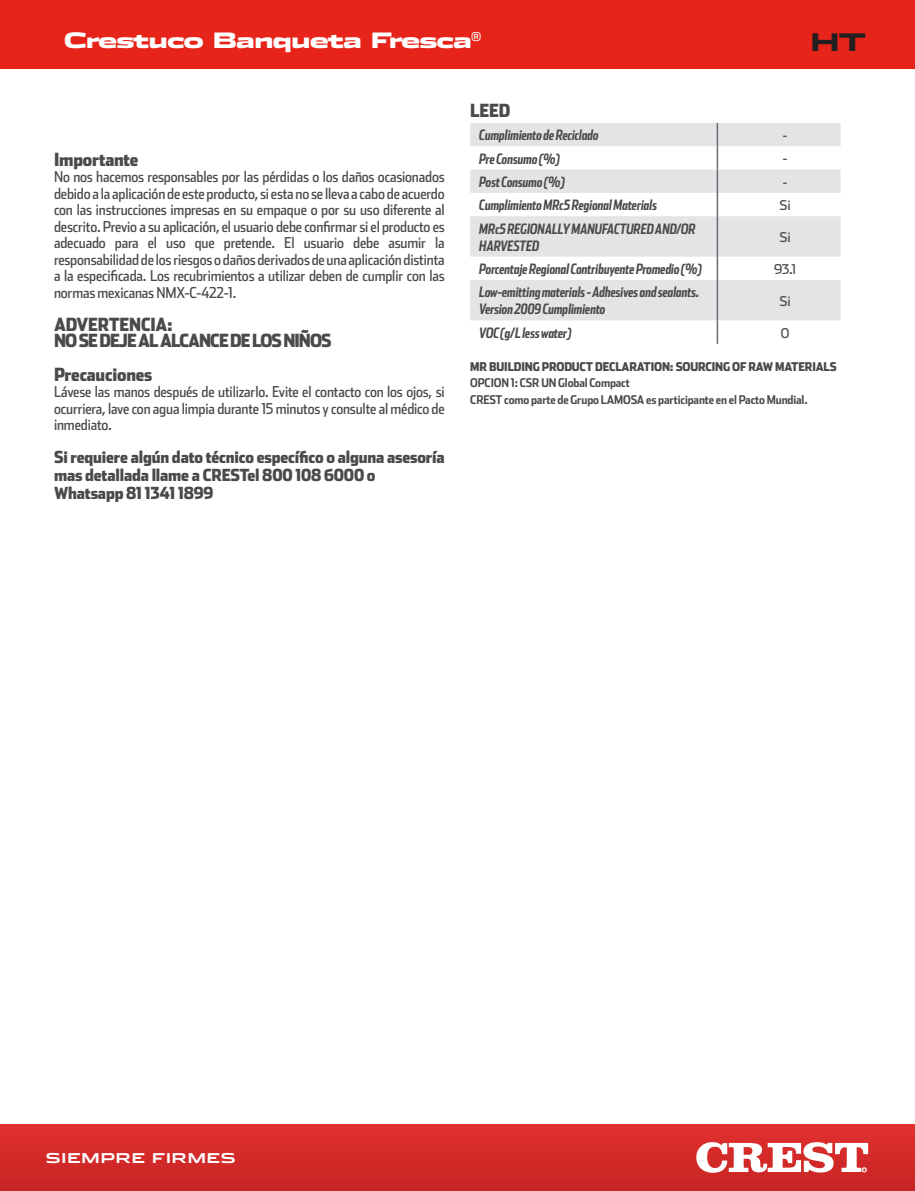
<style>
.page{position:relative;width:915px;height:1191px;background:#fff}
.page>*{position:absolute;margin:0;border:0;box-sizing:border-box;transform-origin:0 0}
.t1{font:900 24px "Stainless Ext";color:#231f20}
.t2{font:900 21px "Stainless Ext";letter-spacing:-.05em;color:#fff}
.Texto_Reverso_continuo{font:900 18px "Stainless Cond";letter-spacing:-.015em;color:#494a4b}
.Texto_Reverso_continuo-2{font:900 18px "Stainless Cond";letter-spacing:-.05em;color:#494a4b}
.Titulos{font:900 18px "Stainless Cond";color:#494a4b}
.Texto_Reverso_continuo-3{font:900 16.5px/18px "Stainless Cond";letter-spacing:-.01em;color:#494a4b}
.Texto_Reverso_continuo-4{font:15px/16.5px "Stainless Cond";letter-spacing:-.01em;color:#494a4b;text-align:justify}
.Table_Left{font:italic 700 14.25px/17.1px "Stainless Comp";letter-spacing:-.01em;color:#494a4b}
.Table_Right{font:13.5px "Stainless";letter-spacing:-.02em;color:#494a4b}
.Table_Left-2{font:700 13.5px "Stainless Ext";letter-spacing:.025em;color:#fff}
.Titulos-2{font:700 12px "Stainless Cond";letter-spacing:-.01em;color:#494a4b}
.Titulos-3{font:900 12px "Stainless Cond";letter-spacing:-.01em;color:#494a4b}
</style>
<div class="page">
<div style="left:0;top:0;width:914px;height:68px;background:#e72419"></div>
<img style="left:0;top:1124px;width:914px;height:67px">
<svg style="left:694px;top:1141px;width:173px;height:32px"></svg>
<svg style="left:470px;top:123px;width:370px;height:197px;fill:#e3e4e6"></svg>
<hr style="left:716px;top:123px;width:2px;height:23px;background:#6c6d70">
<hr style="left:716px;top:146px;width:2px;height:24px;background:#6c6d70">
<hr style="left:716px;top:170px;width:2px;height:23px;background:#6c6d70">
<hr style="left:716px;top:193px;width:2px;height:23px;background:#6c6d70">
<hr style="left:716px;top:216px;width:2px;height:41px;background:#6c6d70">
<hr style="left:716px;top:257px;width:2px;height:23px;background:#6c6d70">
<hr style="left:716px;top:280px;width:2px;height:40px;background:#6c6d70">
<hr style="left:716px;top:320px;width:2px;height:24px;background:#6c6d70">
<p class="t2" style="left:64px;top:28px;width:419px">Crestuco Banqueta Fresca<sup>®</sup></p>
<p class="t1" style="left:810px;top:28px;width:58px">HT</p>
<p class="Texto_Reverso_continuo" style="left:54px;top:148px;width:86px">Importante</p>
<p class="Texto_Reverso_continuo-4" style="left:54px;top:168px;width:392px">No nos hacemos responsables por las pérdidas o los daños ocasionados debido a la aplicación de este producto, si esta no se lleva a cabo de acuerdo con las instrucciones impresas en su empaque o por su uso diferente al descrito. Previo a su aplicación, el usuario debe confirmar si el producto es adecuado para el uso que pretende. El usuario debe asumir la responsabilidad de los riesgos o daños derivados de una aplicación distinta a la especificada. Los recubrimientos a utilizar deben de cumplir con las normas mexicanas NMX-C-422-1.</p>
<p class="Texto_Reverso_continuo" style="left:54px;top:313px;width:120px">ADVERTENCIA:</p>
<p class="Texto_Reverso_continuo-2" style="left:54px;top:330px;width:279px">NO SE DEJE AL ALCANCE DE LOS NIÑOS</p>
<p class="Texto_Reverso_continuo" style="left:54px;top:363px;width:100px">Precauciones</p>
<p class="Texto_Reverso_continuo-4" style="left:54px;top:383px;width:392px">Lávese las manos después de utilizarlo. Evite el contacto con los ojos, si ocurriera, lave con agua limpia durante 15 minutos y consulte al médico de inmediato.</p>
<p class="Texto_Reverso_continuo-3" style="left:54px;top:448px;width:392px">Si requiere algún dato técnico específico o alguna asesoría mas detallada llame a CRESTel 800 108 6000 o</p>
<p class="Texto_Reverso_continuo-3" style="left:54px;top:484px;width:161px">Whatsapp 81 1341 1899</p>
<p class="Titulos" style="left:470px;top:99px;width:41px">LEED</p>
<p class="Table_Left" style="left:479px;top:126px;width:121px">Cumplimiento de Reciclado</p>
<p class="Table_Right" style="left:782px;top:127px;width:7px">-</p>
<p class="Table_Left" style="left:479px;top:149px;width:82px">Pre Consumo (%)</p>
<p class="Table_Right" style="left:782px;top:150px;width:7px">-</p>
<p class="Table_Left" style="left:479px;top:173px;width:87px">Post Consumo (%)</p>
<p class="Table_Right" style="left:782px;top:174px;width:7px">-</p>
<p class="Table_Left" style="left:479px;top:196px;width:179px">Cumplimiento MRc5 Regional Materials</p>
<p class="Table_Right" style="left:779px;top:197px;width:13px">Si</p>
<p class="Table_Left" style="left:479px;top:219px;width:218px">MRc5 REGIONALLY MANUFACTURED AND/OR<br>HARVESTED</p>
<p class="Table_Right" style="left:779px;top:229px;width:13px">Si</p>
<p class="Table_Left" style="left:479px;top:260px;width:224px">Porcentaje Regional Contribuyente Promedio (%)</p>
<p class="Table_Right" style="left:773px;top:261px;width:23px">93.1</p>
<p class="Table_Left" style="left:479px;top:283px;width:222px">Low-emitting materials - Adhesives and sealants.<br>Version 2009 Cumplimiento</p>
<p class="Table_Right" style="left:779px;top:293px;width:13px">Si</p>
<p class="Table_Left" style="left:479px;top:324px;width:94px">VOC (g/L less water)</p>
<p class="Table_Right" style="left:780px;top:324px;width:10px">0</p>
<p class="Titulos-3" style="left:470px;top:359px;width:368px">MR BUILDING PRODUCT DECLARATION: SOURCING OF RAW MATERIALS</p>
<p class="Titulos-2" style="left:470px;top:376px;width:161px">OPCION 1: CSR UN Global Compact</p>
<p class="Titulos-2" style="left:470px;top:392px;width:339px">CREST como parte de Grupo LAMOSA es participante en el Pacto Mundial.</p>
<p class="Table_Left-2" style="left:46px;top:1149px;width:192px">SIEMPRE FIRMES</p>
</div>
